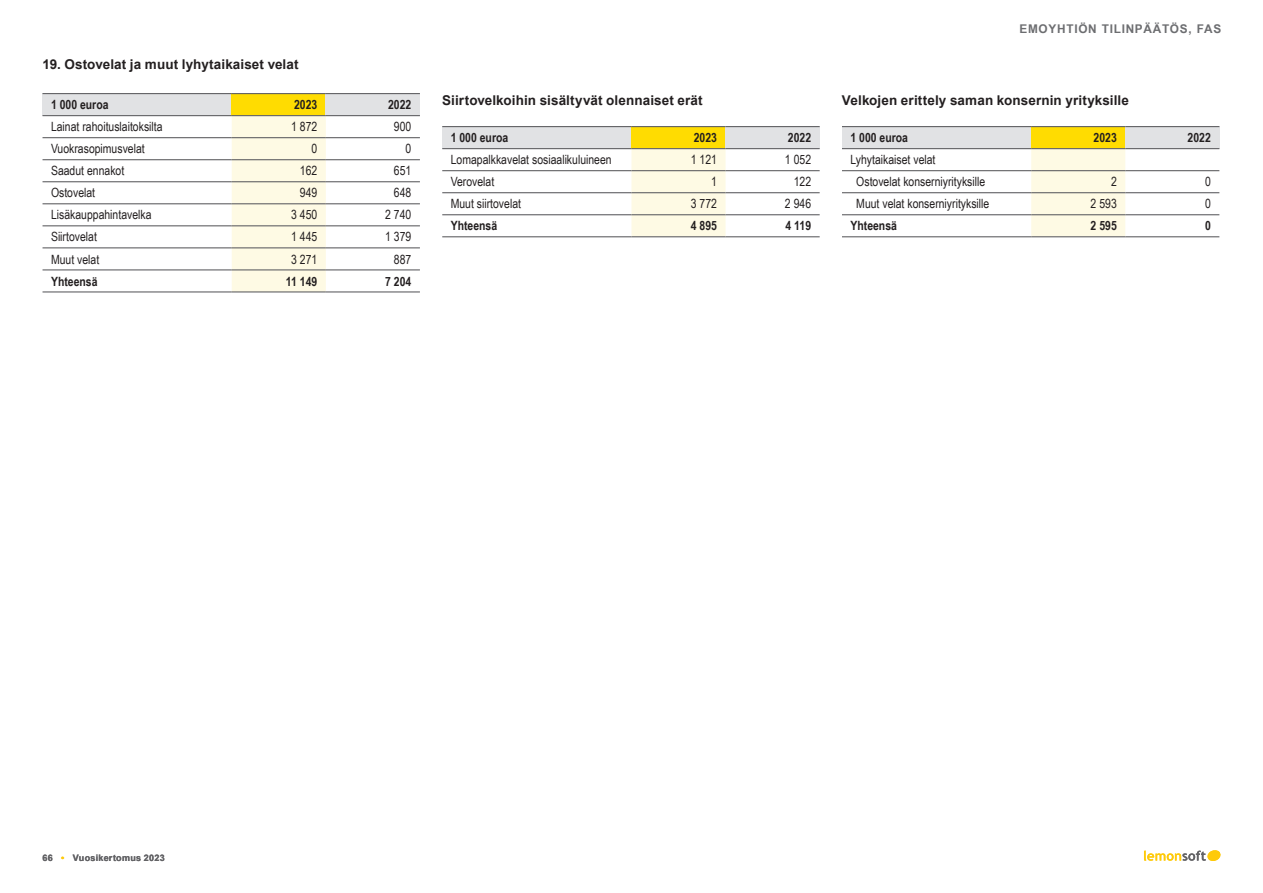
<style>
.page{position:relative;width:1263px;height:893px;background:#fff}
.page>*{position:absolute;margin:0;border:0;box-sizing:border-box;transform-origin:0 0}
.Leipis_Bold{font:700 13.5px "Arial";letter-spacing:.005em;color:#231f20}
.Taulukko_luvut{font:12.75px "Arial Narrow";color:#231f20}
.Taulukko_otsikko{font:700 12.75px "Arial Narrow";color:#231f20}
.t1{font:700 12px "Arial Narrow";letter-spacing:.05em;color:#6c6d70;scale:1.2 1}
.t2{font:700 9px "Arial";letter-spacing:.03em;color:#636366}
.s1{color:#feca0a}
</style>
<div class="page">
<svg style="left:1144px;top:850px;width:77px;height:11px"></svg>
<div style="left:43px;top:94px;width:189px;height:22px;background:#e1e2e4"></div>
<div style="left:232px;top:94px;width:94px;height:22px;background:#ffdc01"></div>
<div style="left:326px;top:94px;width:94px;height:22px;background:#e1e2e4"></div>
<div style="left:232px;top:116px;width:94px;height:175px;background:#fefae4"></div>
<hr style="left:326px;top:93px;width:94px;height:1px;background:#636366">
<hr style="left:43px;top:93px;width:189px;height:1px;background:#636366">
<hr style="left:232px;top:93px;width:94px;height:1px;background:#636366">
<hr style="left:43px;top:115px;width:189px;height:1px;background:#636366">
<hr style="left:232px;top:115px;width:94px;height:1px;background:#636366">
<hr style="left:326px;top:115px;width:94px;height:1px;background:#636366">
<hr style="left:43px;top:137px;width:189px;height:1px;background:#636366">
<hr style="left:232px;top:137px;width:94px;height:1px;background:#636366">
<hr style="left:326px;top:137px;width:94px;height:1px;background:#636366">
<hr style="left:43px;top:159px;width:189px;height:1px;background:#636366">
<hr style="left:232px;top:159px;width:94px;height:1px;background:#636366">
<hr style="left:326px;top:159px;width:94px;height:1px;background:#636366">
<hr style="left:43px;top:181px;width:189px;height:1px;background:#636366">
<hr style="left:232px;top:181px;width:94px;height:1px;background:#636366">
<hr style="left:326px;top:181px;width:94px;height:1px;background:#636366">
<hr style="left:43px;top:203px;width:189px;height:1px;background:#636366">
<hr style="left:232px;top:203px;width:94px;height:1px;background:#636366">
<hr style="left:326px;top:203px;width:94px;height:1px;background:#636366">
<hr style="left:43px;top:225px;width:189px;height:1px;background:#636366">
<hr style="left:232px;top:225px;width:94px;height:1px;background:#636366">
<hr style="left:326px;top:225px;width:94px;height:1px;background:#636366">
<hr style="left:43px;top:247px;width:189px;height:1px;background:#636366">
<hr style="left:232px;top:247px;width:94px;height:1px;background:#636366">
<hr style="left:326px;top:247px;width:94px;height:1px;background:#636366">
<hr style="left:43px;top:269px;width:189px;height:1px;background:#636366">
<hr style="left:232px;top:269px;width:94px;height:1px;background:#636366">
<hr style="left:326px;top:269px;width:94px;height:1px;background:#636366">
<hr style="left:43px;top:291px;width:189px;height:1px;background:#636366">
<hr style="left:232px;top:291px;width:94px;height:1px;background:#636366">
<hr style="left:326px;top:291px;width:94px;height:1px;background:#636366">
<div style="left:442px;top:127px;width:189px;height:22px;background:#e1e2e4"></div>
<div style="left:631px;top:127px;width:94px;height:22px;background:#ffdc01"></div>
<div style="left:725px;top:127px;width:95px;height:22px;background:#e1e2e4"></div>
<div style="left:631px;top:149px;width:94px;height:87px;background:#fefae4"></div>
<hr style="left:725px;top:126px;width:95px;height:1px;background:#636366">
<hr style="left:442px;top:126px;width:189px;height:1px;background:#636366">
<hr style="left:631px;top:126px;width:94px;height:1px;background:#636366">
<hr style="left:442px;top:148px;width:189px;height:1px;background:#636366">
<hr style="left:631px;top:148px;width:94px;height:1px;background:#636366">
<hr style="left:725px;top:148px;width:95px;height:1px;background:#636366">
<hr style="left:442px;top:170px;width:189px;height:1px;background:#636366">
<hr style="left:631px;top:170px;width:94px;height:1px;background:#636366">
<hr style="left:725px;top:170px;width:95px;height:1px;background:#636366">
<hr style="left:442px;top:192px;width:189px;height:1px;background:#636366">
<hr style="left:631px;top:192px;width:94px;height:1px;background:#636366">
<hr style="left:725px;top:192px;width:95px;height:1px;background:#636366">
<hr style="left:442px;top:214px;width:189px;height:1px;background:#636366">
<hr style="left:631px;top:214px;width:94px;height:1px;background:#636366">
<hr style="left:725px;top:214px;width:95px;height:1px;background:#636366">
<hr style="left:442px;top:236px;width:189px;height:1px;background:#636366">
<hr style="left:631px;top:236px;width:94px;height:1px;background:#636366">
<hr style="left:725px;top:236px;width:95px;height:1px;background:#636366">
<div style="left:842px;top:127px;width:189px;height:22px;background:#e1e2e4"></div>
<div style="left:1031px;top:127px;width:94px;height:22px;background:#ffdc01"></div>
<div style="left:1125px;top:127px;width:94px;height:22px;background:#e1e2e4"></div>
<div style="left:1031px;top:149px;width:94px;height:87px;background:#fefae4"></div>
<hr style="left:1125px;top:126px;width:94px;height:1px;background:#636366">
<hr style="left:842px;top:126px;width:189px;height:1px;background:#636366">
<hr style="left:1031px;top:126px;width:94px;height:1px;background:#636366">
<hr style="left:842px;top:148px;width:189px;height:1px;background:#636366">
<hr style="left:1031px;top:148px;width:94px;height:1px;background:#636366">
<hr style="left:1125px;top:148px;width:94px;height:1px;background:#636366">
<hr style="left:842px;top:170px;width:189px;height:1px;background:#636366">
<hr style="left:1031px;top:170px;width:94px;height:1px;background:#636366">
<hr style="left:1125px;top:170px;width:94px;height:1px;background:#636366">
<hr style="left:842px;top:192px;width:189px;height:1px;background:#636366">
<hr style="left:1031px;top:192px;width:94px;height:1px;background:#636366">
<hr style="left:1125px;top:192px;width:94px;height:1px;background:#636366">
<hr style="left:842px;top:214px;width:189px;height:1px;background:#636366">
<hr style="left:1031px;top:214px;width:94px;height:1px;background:#636366">
<hr style="left:1125px;top:214px;width:94px;height:1px;background:#636366">
<hr style="left:842px;top:236px;width:189px;height:1px;background:#636366">
<hr style="left:1031px;top:236px;width:94px;height:1px;background:#636366">
<hr style="left:1125px;top:236px;width:94px;height:1px;background:#636366">
<p class="Leipis_Bold" style="left:43px;top:55px;width:258px">19. Ostovelat ja muut lyhytaikaiset velat</p>
<p class="Taulukko_otsikko" style="left:51px;top:95px;width:59px">1 000 euroa</p>
<p class="Taulukko_otsikko" style="left:294px;top:95px;width:25px">2023</p>
<p class="Taulukko_otsikko" style="left:388px;top:95px;width:25px">2022</p>
<p class="Taulukko_luvut" style="left:51px;top:117px;width:113px">Lainat rahoituslaitoksilta</p>
<p class="Taulukko_luvut" style="left:291px;top:117px;width:28px">1 872</p>
<p class="Taulukko_luvut" style="left:394px;top:117px;width:19px">900</p>
<p class="Taulukko_luvut" style="left:51px;top:139px;width:95px">Vuokrasopimusvelat</p>
<p class="Taulukko_luvut" style="left:311px;top:139px;width:7px">0</p>
<p class="Taulukko_luvut" style="left:406px;top:139px;width:7px">0</p>
<p class="Taulukko_luvut" style="left:51px;top:162px;width:75px">Saadut ennakot</p>
<p class="Taulukko_luvut" style="left:300px;top:162px;width:19px">162</p>
<p class="Taulukko_luvut" style="left:394px;top:162px;width:19px">651</p>
<p class="Taulukko_luvut" style="left:51px;top:184px;width:46px">Ostovelat</p>
<p class="Taulukko_luvut" style="left:300px;top:184px;width:19px">949</p>
<p class="Taulukko_luvut" style="left:394px;top:184px;width:19px">648</p>
<p class="Taulukko_luvut" style="left:51px;top:206px;width:102px">Lisäkauppahintavelka</p>
<p class="Taulukko_luvut" style="left:291px;top:206px;width:28px">3 450</p>
<p class="Taulukko_luvut" style="left:385px;top:206px;width:28px">2 740</p>
<p class="Taulukko_luvut" style="left:51px;top:228px;width:47px">Siirtovelat</p>
<p class="Taulukko_luvut" style="left:291px;top:228px;width:28px">1 445</p>
<p class="Taulukko_luvut" style="left:385px;top:228px;width:28px">1 379</p>
<p class="Taulukko_luvut" style="left:51px;top:250px;width:50px">Muut velat</p>
<p class="Taulukko_luvut" style="left:291px;top:250px;width:28px">3 271</p>
<p class="Taulukko_luvut" style="left:394px;top:250px;width:19px">887</p>
<p class="Taulukko_otsikko" style="left:51px;top:271px;width:48px">Yhteensä</p>
<p class="Taulukko_otsikko" style="left:286px;top:271px;width:33px">11 149</p>
<p class="Taulukko_otsikko" style="left:385px;top:271px;width:28px">7 204</p>
<p class="Leipis_Bold" style="left:442px;top:91px;width:262px">Siirtovelkoihin sisältyvät olennaiset erät</p>
<p class="Taulukko_otsikko" style="left:451px;top:128px;width:59px">1 000 euroa</p>
<p class="Taulukko_otsikko" style="left:694px;top:128px;width:25px">2023</p>
<p class="Taulukko_otsikko" style="left:788px;top:128px;width:25px">2022</p>
<p class="Taulukko_luvut" style="left:451px;top:150px;width:162px">Lomapalkkavelat sosiaalikuluineen</p>
<p class="Taulukko_luvut" style="left:691px;top:150px;width:28px">1 121</p>
<p class="Taulukko_luvut" style="left:785px;top:150px;width:28px">1 052</p>
<p class="Taulukko_luvut" style="left:451px;top:172px;width:45px">Verovelat</p>
<p class="Taulukko_luvut" style="left:711px;top:172px;width:7px">1</p>
<p class="Taulukko_luvut" style="left:794px;top:172px;width:19px">122</p>
<p class="Taulukko_luvut" style="left:451px;top:195px;width:72px">Muut siirtovelat</p>
<p class="Taulukko_luvut" style="left:691px;top:195px;width:28px">3 772</p>
<p class="Taulukko_luvut" style="left:785px;top:195px;width:28px">2 946</p>
<p class="Taulukko_otsikko" style="left:451px;top:216px;width:48px">Yhteensä</p>
<p class="Taulukko_otsikko" style="left:691px;top:216px;width:28px">4 895</p>
<p class="Taulukko_otsikko" style="left:785px;top:216px;width:27px">4 119</p>
<p class="t1" style="left:1019px;top:20px;width:170px">EMOYHTIÖN TILINPÄÄTÖS, FAS</p>
<p class="Leipis_Bold" style="left:842px;top:91px;width:288px">Velkojen erittely saman konsernin yrityksille</p>
<p class="Taulukko_otsikko" style="left:850px;top:128px;width:59px">1 000 euroa</p>
<p class="Taulukko_otsikko" style="left:1093px;top:128px;width:25px">2023</p>
<p class="Taulukko_otsikko" style="left:1187px;top:128px;width:25px">2022</p>
<p class="Taulukko_luvut" style="left:850px;top:150px;width:87px">Lyhytaikaiset velat</p>
<p class="Taulukko_luvut" style="left:856px;top:172px;width:130px">Ostovelat konserniyrityksille</p>
<p class="Taulukko_luvut" style="left:1111px;top:172px;width:7px">2</p>
<p class="Taulukko_luvut" style="left:1205px;top:172px;width:7px">0</p>
<p class="Taulukko_luvut" style="left:856px;top:195px;width:135px">Muut velat konserniyrityksille</p>
<p class="Taulukko_luvut" style="left:1091px;top:195px;width:28px">2 593</p>
<p class="Taulukko_luvut" style="left:1205px;top:195px;width:7px">0</p>
<p class="Taulukko_otsikko" style="left:850px;top:216px;width:48px">Yhteensä</p>
<p class="Taulukko_otsikko" style="left:1091px;top:216px;width:28px">2 595</p>
<p class="Taulukko_otsikko" style="left:1205px;top:216px;width:7px">0</p>
<p class="t2" style="left:43px;top:852px;width:124px">66 <span class="s1">•</span> Vuosikertomus 2023</p>
</div>
